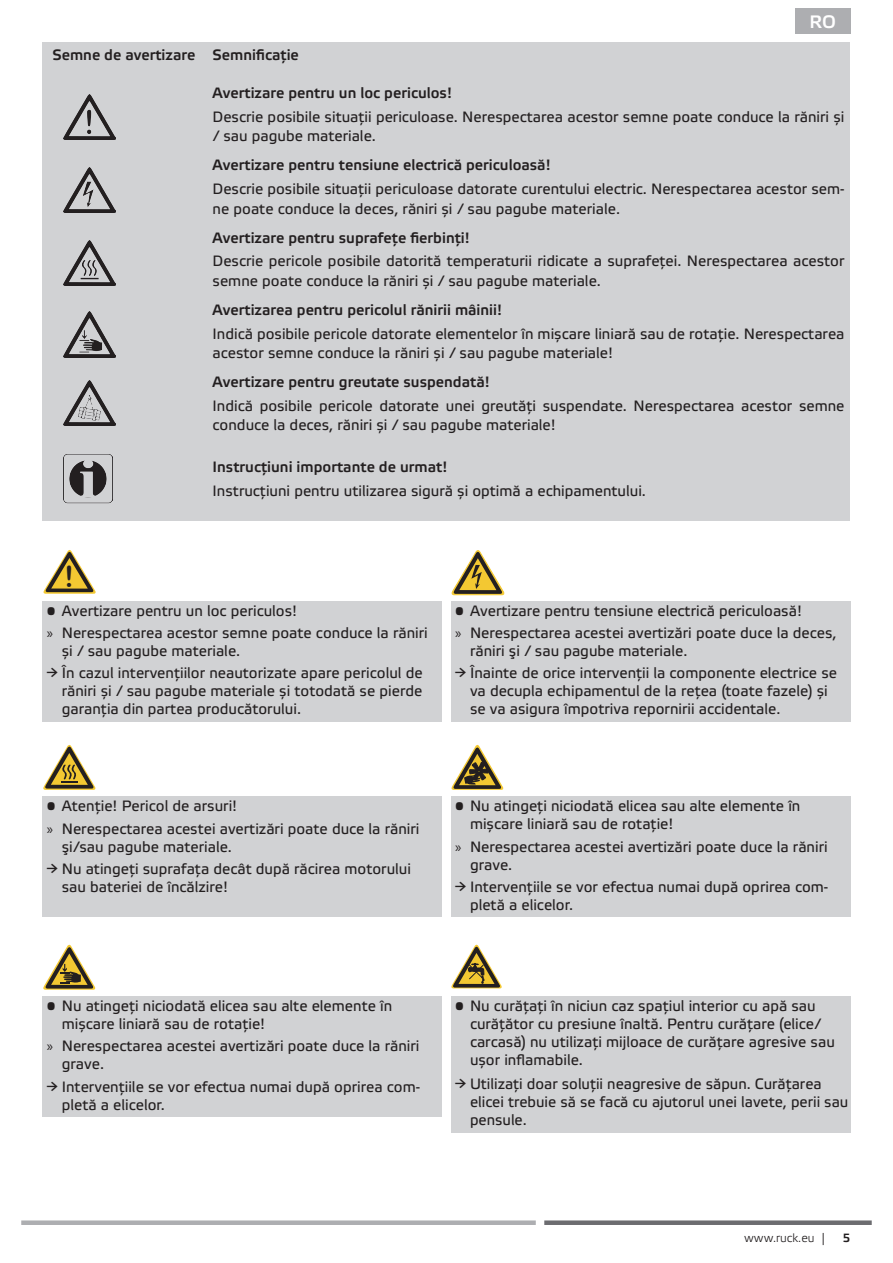
<style>
.page{position:relative;width:893px;height:1263px;background:#fff}
.page>*{position:absolute;margin:0;border:0;box-sizing:border-box;transform-origin:0 0}
.t1{font:29.25px "Arial Rounded MT Bold";color:#231f20;scale:.96 1}
.t2{font:500 18px "Etelka";color:#fff}
.t3{font:15px/18px "Etelka Text";color:#231f20}
.t4{font:500 15px "Etelka";color:#231f20}
.t5{font:300 12px "Etelka";color:#231f20}
.t6{font:500 12px "Etelka";color:#231f20}
.t7{font:11.7px "Arial Rounded MT Bold";color:#231f20;scale:.96 1}
.s1{font-family:"Myriad Pro"}
</style>
<div class="page">
<div style="left:21px;top:1220px;width:515px;height:5px;background:#adaeb1"></div>
<div style="left:544px;top:1220px;width:328px;height:5px;background:#6c6c70"></div>
<div style="left:43px;top:43px;width:807px;height:478px;background:#d1d2d4"></div>
<img style="left:64px;top:312px;width:52px;height:45px">
<img style="left:64px;top:240px;width:52px;height:46px">
<img style="left:64px;top:380px;width:52px;height:45px">
<img style="left:64px;top:167px;width:52px;height:45px">
<img style="left:64px;top:95px;width:52px;height:45px">
<img style="left:64px;top:454px;width:49px;height:49px">
<div style="left:43px;top:601px;width:399px;height:121px;background:#d1d2d4"></div>
<div style="left:451px;top:601px;width:399px;height:121px;background:#d1d2d4"></div>
<svg style="left:43px;top:550px;width:53px;height:44px"></svg>
<svg style="left:451px;top:550px;width:54px;height:45px"></svg>
<svg style="left:43px;top:744px;width:53px;height:46px"></svg>
<svg style="left:451px;top:744px;width:53px;height:46px"></svg>
<div style="left:43px;top:796px;width:399px;height:121px;background:#d1d2d4"></div>
<div style="left:451px;top:796px;width:399px;height:121px;background:#d1d2d4"></div>
<svg style="left:451px;top:944px;width:51px;height:44px"></svg>
<svg style="left:43px;top:944px;width:53px;height:46px"></svg>
<div style="left:43px;top:996px;width:399px;height:121px;background:#d1d2d4"></div>
<div style="left:451px;top:996px;width:399px;height:121px;background:#d1d2d4"></div>
<div style="left:795px;top:9px;width:55px;height:25px;background:#adaeb1"></div>
<div style="left:451px;top:1107px;width:399px;height:26px;background:#d1d2d4"></div>
<p class="t4" style="left:52px;top:46px;width:248px">Semne de avertizare Semnificaţie</p>
<p class="t2" style="left:809px;top:11px;width:28px">RO</p>
<h1 class="t1" style="left:65px;top:559px;width:11px">!</h1>
<p class="t4" style="left:213px;top:84px;width:241px">Avertizare pentru un loc periculos!</p>
<p class="t3" style="left:213px;top:107px;width:633px;line-height:19.5px">Descrie posibile situații periculoase. Nerespectarea acestor semne poate conduce la răniri și / sau pagube materiale.</p>
<p class="t4" style="left:213px;top:157px;width:340px">Avertizare pentru tensiune electrică periculoasă!</p>
<p class="t3" style="left:213px;top:180px;width:633px;line-height:19.5px">Descrie posibile situații periculoase datorate curentului electric. Nerespectarea acestor sem&shy;ne poate conduce la deces, răniri și / sau pagube materiale.</p>
<p class="t4" style="left:213px;top:229px;width:259px">Avertizare pentru suprafețe fierbinți!</p>
<p class="t3" style="left:213px;top:252px;width:633px;line-height:19.5px">Descrie pericole posibile datorită temperaturii ridicate a suprafeței. Nerespectarea acestor semne poate conduce la răniri și / sau pagube materiale.</p>
<p class="t4" style="left:213px;top:301px;width:291px">Avertizarea pentru pericolul rănirii mâinii!</p>
<p class="t3" style="left:213px;top:324px;width:633px;line-height:19.5px">Indică posibile pericole datorate elementelor în mișcare liniară sau de rotație. Nerespectarea acestor semne conduce la răniri și / sau pagube materiale!</p>
<p class="t4" style="left:213px;top:373px;width:279px">Avertizare pentru greutate suspendată!</p>
<p class="t3" style="left:213px;top:397px;width:633px;line-height:19.5px">Indică posibile pericole datorate unei greutăți suspendate. Nerespectarea acestor semne conduce la deces, răniri și / sau pagube materiale!</p>
<p class="t4" style="left:213px;top:458px;width:236px">Instrucțiuni importante de urmat!</p>
<p class="t3" style="left:213px;top:482px;width:435px">Instrucțiuni pentru utilizarea sigură și optimă a echipamentului.</p>
<p class="t3" style="left:47px;top:600px;width:383px;line-height:22.2px">• Avertizare pentru un loc periculos!<br><span class="s1">»</span> Nerespectarea acestor semne poate conduce la răniri</p>
<p class="t3" style="left:62px;top:642px;width:180px">și / sau pagube materiale.</p>
<p class="t3" style="left:62px;top:665px;width:362px;text-align:justify;text-indent:-15px">→ În cazul intervenţiilor neautorizate apare pericolul de răniri și / sau pagube materiale și totodată se pierde garanția din partea producătorului.</p>
<h1 class="t1" style="left:238px;top:610px;width:11px">!</h1>
<p class="t7" style="left:121px;top:675px;width:5px">!</p>
<p class="t3" style="left:455px;top:600px;width:383px;line-height:22.2px">• Avertizare pentru tensiune electrică periculoasă!<br><span class="s1">»</span> Nerespectarea acestei avertizări poate duce la deces,</p>
<p class="t3" style="left:470px;top:642px;width:219px">răniri şi / sau pagube materiale.</p>
<p class="t3" style="left:470px;top:665px;width:369px;text-indent:-15px">→ Înainte de orice intervenții la componente electrice se va decupla echipamentul de la rețea (toate fazele) și se va asigura împotriva repornirii accidentale.</p>
<p class="t3" style="left:47px;top:796px;width:374px;line-height:22.2px">• Atenție! Pericol de arsuri!<br><span class="s1">»</span> Nerespectarea acestei avertizări poate duce la răniri</p>
<p class="t3" style="left:62px;top:838px;width:172px">şi/sau pagube materiale.</p>
<p class="t3" style="left:62px;top:860px;width:351px;text-indent:-15px">→ Nu atingeți suprafața decât după răcirea motorului sau bateriei de încălzire!</p>
<p class="t3" style="left:470px;top:798px;width:332px;text-indent:-15px">• Nu atingeţi niciodată elicea sau alte elemente în mișcare liniară sau de rotație!</p>
<p class="t3" style="left:470px;top:838px;width:359px;text-indent:-15px"><span class="s1">»</span> Nerespectarea acestei avertizări poate duce la răniri grave.</p>
<p class="t3" style="left:470px;top:878px;width:360px;text-indent:-15px">→ Intervenţiile se vor efectua numai după oprirea com&shy;pletă a elicelor.</p>
<p class="t3" style="left:62px;top:998px;width:332px;text-indent:-15px">• Nu atingeţi niciodată elicea sau alte elemente în mișcare liniară sau de rotație!</p>
<p class="t3" style="left:62px;top:1038px;width:359px;text-indent:-15px"><span class="s1">»</span> Nerespectarea acestei avertizări poate duce la răniri grave.</p>
<p class="t3" style="left:62px;top:1078px;width:360px;text-indent:-15px">→ Intervenţiile se vor efectua numai după oprirea com&shy;pletă a elicelor.</p>
<p class="t3" style="left:470px;top:998px;width:366px;text-indent:-15px">• Nu curățați în niciun caz spațiul interior cu apă sau curățător cu presiune înaltă. Pentru curățare (elice/ carcasă) nu utilizați mijloace de curățare agresive sau ușor inflamabile.</p>
<p class="t3" style="left:470px;top:1075px;width:380px;text-indent:-15px">→ Utilizați doar soluții neagresive de săpun. Curățarea elicei trebuie să se facă cu ajutorul unei lavete, perii sau pensule.</p>
<p class="t5" style="left:744px;top:1231px;width:82px">www.ruck.eu |</p>
<p class="t6" style="left:843px;top:1231px;width:9px">5</p>
</div>
